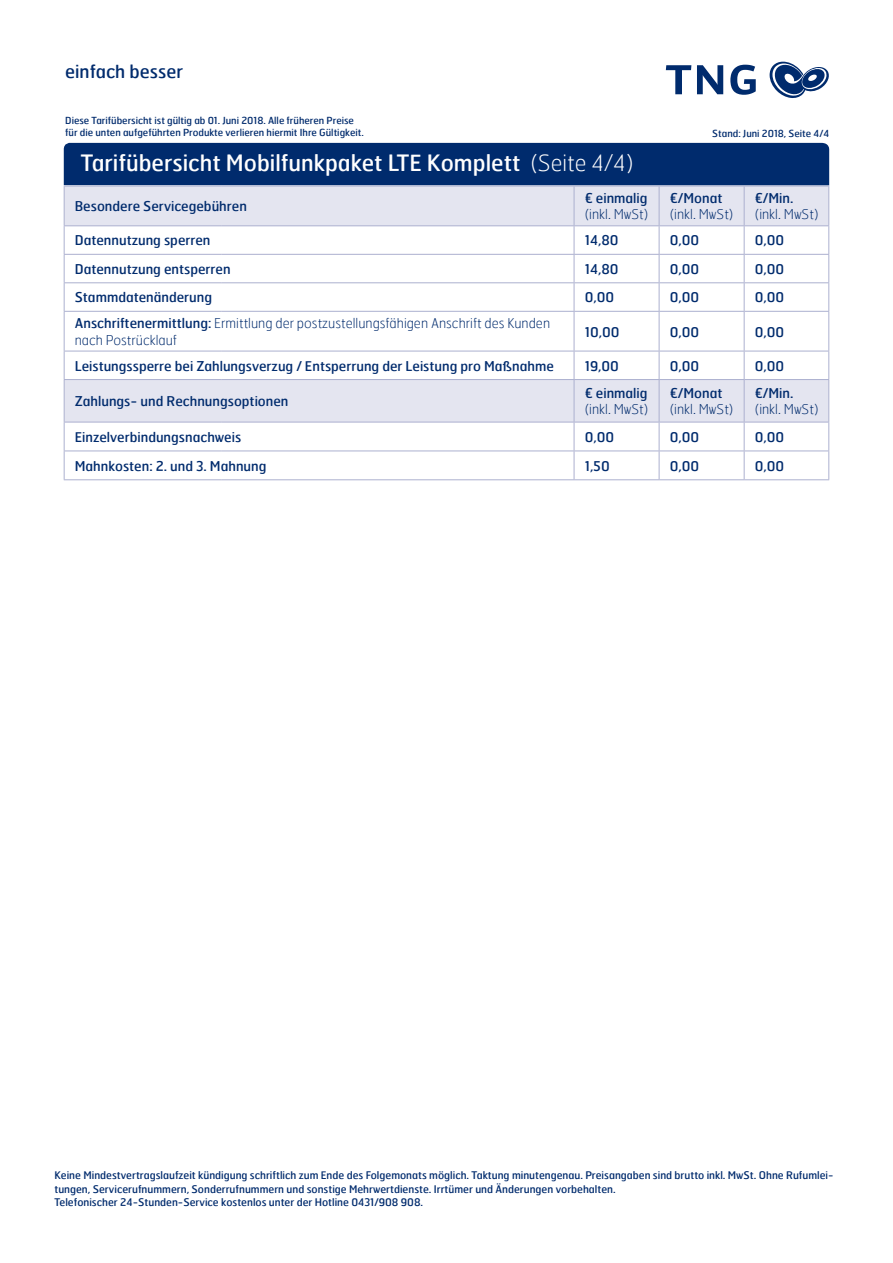
<style>
.page{position:relative;width:893px;height:1263px;background:#fff}
.page>*{position:absolute;margin:0;border:0;box-sizing:border-box;transform-origin:0 0}
.t1{font:22.5px "Hermes";color:#fff}
.t2{font:18px "Hermes";color:#002b6d}
.t3{font:13.5px "Hermes";color:#002b6d}
.t4{font:100 13.5px/16.2px "Hermes";color:#002b6d}
.t5{font:10.5px/13.5px "Hermes";color:#002b6d}
.t6{font:9.75px/11.7px "Hermes";color:#002b6d}
.s1{font-weight:100}
.s2{font-weight:400}
</style>
<div class="page">
<svg style="left:769px;top:62px;width:60px;height:36px"></svg>
<svg style="left:666px;top:65px;width:25px;height:29px"></svg>
<svg style="left:697px;top:65px;width:26px;height:29px"></svg>
<svg style="left:730px;top:65px;width:26px;height:30px"></svg>
<div style="left:64px;top:143px;width:766px;height:42px;background:#002b6d"></div>
<svg style="left:65px;top:187px;width:763px;height:235px"></svg>
<hr style="left:64px;top:186px;width:157px;height:1px;background:#acb0cf">
<hr style="left:64px;top:186px;width:1px;height:39px;background:#acb0cf">
<hr style="left:221px;top:186px;width:353px;height:1px;background:#acb0cf">
<hr style="left:574px;top:186px;width:85px;height:1px;background:#acb0cf">
<hr style="left:574px;top:186px;width:1px;height:39px;background:#acb0cf">
<hr style="left:659px;top:186px;width:85px;height:1px;background:#acb0cf">
<hr style="left:659px;top:186px;width:1px;height:39px;background:#acb0cf">
<hr style="left:744px;top:186px;width:85px;height:1px;background:#acb0cf">
<hr style="left:744px;top:186px;width:1px;height:39px;background:#acb0cf">
<hr style="left:828px;top:186px;width:1px;height:39px;background:#acb0cf">
<hr style="left:64px;top:225px;width:157px;height:1px;background:#acb0cf">
<hr style="left:221px;top:225px;width:353px;height:1px;background:#acb0cf">
<hr style="left:574px;top:225px;width:85px;height:1px;background:#acb0cf">
<hr style="left:659px;top:225px;width:85px;height:1px;background:#acb0cf">
<hr style="left:744px;top:225px;width:85px;height:1px;background:#acb0cf">
<hr style="left:64px;top:254px;width:157px;height:1px;background:#acb0cf">
<hr style="left:221px;top:254px;width:353px;height:1px;background:#acb0cf">
<hr style="left:574px;top:254px;width:85px;height:1px;background:#acb0cf">
<hr style="left:659px;top:254px;width:85px;height:1px;background:#acb0cf">
<hr style="left:744px;top:254px;width:85px;height:1px;background:#acb0cf">
<hr style="left:64px;top:282px;width:157px;height:1px;background:#acb0cf">
<svg style="left:64px;top:226px;width:1px;height:85px"></svg>
<hr style="left:221px;top:282px;width:353px;height:1px;background:#acb0cf">
<hr style="left:574px;top:282px;width:85px;height:1px;background:#acb0cf">
<svg style="left:574px;top:226px;width:1px;height:85px"></svg>
<hr style="left:659px;top:282px;width:85px;height:1px;background:#acb0cf">
<svg style="left:659px;top:226px;width:1px;height:85px"></svg>
<hr style="left:744px;top:282px;width:85px;height:1px;background:#acb0cf">
<svg style="left:744px;top:226px;width:1px;height:85px"></svg>
<svg style="left:828px;top:226px;width:1px;height:85px"></svg>
<hr style="left:64px;top:311px;width:157px;height:1px;background:#acb0cf">
<hr style="left:64px;top:312px;width:1px;height:39px;background:#acb0cf">
<hr style="left:221px;top:311px;width:353px;height:1px;background:#acb0cf">
<hr style="left:574px;top:311px;width:85px;height:1px;background:#acb0cf">
<hr style="left:574px;top:312px;width:1px;height:39px;background:#acb0cf">
<hr style="left:659px;top:311px;width:85px;height:1px;background:#acb0cf">
<hr style="left:659px;top:312px;width:1px;height:39px;background:#acb0cf">
<hr style="left:744px;top:311px;width:85px;height:1px;background:#acb0cf">
<hr style="left:744px;top:312px;width:1px;height:39px;background:#acb0cf">
<hr style="left:828px;top:312px;width:1px;height:39px;background:#acb0cf">
<hr style="left:64px;top:351px;width:157px;height:1px;background:#acb0cf">
<svg style="left:64px;top:351px;width:1px;height:28px"></svg>
<hr style="left:221px;top:351px;width:353px;height:1px;background:#acb0cf">
<hr style="left:574px;top:351px;width:85px;height:1px;background:#acb0cf">
<svg style="left:574px;top:351px;width:1px;height:28px"></svg>
<hr style="left:659px;top:351px;width:85px;height:1px;background:#acb0cf">
<svg style="left:659px;top:351px;width:1px;height:28px"></svg>
<hr style="left:744px;top:351px;width:85px;height:1px;background:#acb0cf">
<svg style="left:744px;top:351px;width:1px;height:28px"></svg>
<svg style="left:828px;top:351px;width:1px;height:28px"></svg>
<hr style="left:64px;top:379px;width:157px;height:1px;background:#acb0cf">
<hr style="left:64px;top:380px;width:1px;height:42px;background:#acb0cf">
<hr style="left:221px;top:379px;width:353px;height:1px;background:#acb0cf">
<hr style="left:574px;top:379px;width:85px;height:1px;background:#acb0cf">
<hr style="left:574px;top:380px;width:1px;height:42px;background:#acb0cf">
<hr style="left:659px;top:379px;width:85px;height:1px;background:#acb0cf">
<hr style="left:659px;top:380px;width:1px;height:42px;background:#acb0cf">
<hr style="left:744px;top:379px;width:85px;height:1px;background:#acb0cf">
<hr style="left:744px;top:380px;width:1px;height:42px;background:#acb0cf">
<hr style="left:828px;top:380px;width:1px;height:42px;background:#acb0cf">
<hr style="left:64px;top:422px;width:157px;height:1px;background:#acb0cf">
<hr style="left:221px;top:422px;width:353px;height:1px;background:#acb0cf">
<hr style="left:574px;top:422px;width:85px;height:1px;background:#acb0cf">
<hr style="left:659px;top:422px;width:85px;height:1px;background:#acb0cf">
<hr style="left:744px;top:422px;width:85px;height:1px;background:#acb0cf">
<hr style="left:64px;top:451px;width:157px;height:1px;background:#acb0cf">
<svg style="left:64px;top:422px;width:1px;height:57px"></svg>
<hr style="left:221px;top:451px;width:353px;height:1px;background:#acb0cf">
<hr style="left:574px;top:451px;width:85px;height:1px;background:#acb0cf">
<svg style="left:574px;top:422px;width:1px;height:57px"></svg>
<hr style="left:659px;top:451px;width:85px;height:1px;background:#acb0cf">
<svg style="left:659px;top:422px;width:1px;height:57px"></svg>
<hr style="left:744px;top:451px;width:85px;height:1px;background:#acb0cf">
<svg style="left:744px;top:422px;width:1px;height:57px"></svg>
<svg style="left:828px;top:422px;width:1px;height:57px"></svg>
<hr style="left:64px;top:479px;width:157px;height:1px;background:#acb0cf">
<hr style="left:221px;top:479px;width:353px;height:1px;background:#acb0cf">
<hr style="left:574px;top:479px;width:85px;height:1px;background:#acb0cf">
<hr style="left:659px;top:479px;width:85px;height:1px;background:#acb0cf">
<hr style="left:744px;top:479px;width:85px;height:1px;background:#acb0cf">
<h2 class="t2" style="left:65px;top:60px;width:119px">einfach besser</h2>
<p class="t6" style="left:65px;top:115px;width:300px">Diese Tarifübersicht ist gültig ab 01. Juni 2018. Alle früheren Preise für die unten aufgeführten Produkte verlieren hiermit Ihre Gültigkeit.</p>
<h1 class="t1" style="left:81px;top:148px;width:554px">Tarifübersicht Mobilfunkpaket LTE Komplett <span class="s1">(Seite 4/4)</span></h1>
<p class="t3" style="left:75px;top:198px;width:174px">Besondere Servicegebühren</p>
<p class="t3" style="left:585px;top:190px;width:64px">€ einmalig</p>
<p class="t4" style="left:585px;top:206px;width:65px">(inkl. MwSt)</p>
<p class="t6" style="left:712px;top:127px;width:118px">Stand: Juni 2018, Seite 4/4</p>
<p class="t3" style="left:670px;top:190px;width:54px">€/Monat</p>
<p class="t4" style="left:670px;top:206px;width:65px">(inkl. MwSt)</p>
<p class="t3" style="left:755px;top:190px;width:40px">€/Min.</p>
<p class="t4" style="left:755px;top:206px;width:65px">(inkl. MwSt)</p>
<p class="t3" style="left:75px;top:232px;width:137px">Datennutzung sperren</p>
<p class="t3" style="left:585px;top:232px;width:35px">14,80</p>
<p class="t3" style="left:670px;top:232px;width:31px">0,00</p>
<p class="t3" style="left:755px;top:232px;width:31px">0,00</p>
<p class="t3" style="left:75px;top:260px;width:157px">Datennutzung entsperren</p>
<p class="t3" style="left:585px;top:260px;width:35px">14,80</p>
<p class="t3" style="left:670px;top:260px;width:31px">0,00</p>
<p class="t3" style="left:755px;top:260px;width:31px">0,00</p>
<p class="t3" style="left:75px;top:289px;width:139px">Stammdatenänderung</p>
<p class="t3" style="left:585px;top:289px;width:31px">0,00</p>
<p class="t3" style="left:670px;top:289px;width:31px">0,00</p>
<p class="t3" style="left:755px;top:289px;width:31px">0,00</p>
<p class="t4" style="left:75px;top:315px;width:477px"><span class="s2">Anschriftenermittlung:</span> Ermittlung der postzustellungsfähigen Anschrift des Kunden nach Postrücklauf</p>
<p class="t3" style="left:585px;top:323px;width:36px">10,00</p>
<p class="t3" style="left:670px;top:323px;width:31px">0,00</p>
<p class="t3" style="left:755px;top:323px;width:31px">0,00</p>
<p class="t3" style="left:75px;top:357px;width:481px">Leistungssperre bei Zahlungsverzug / Entsperrung der Leistung pro Maßnahme</p>
<p class="t3" style="left:585px;top:357px;width:36px">19,00</p>
<p class="t3" style="left:670px;top:357px;width:31px">0,00</p>
<p class="t3" style="left:755px;top:357px;width:31px">0,00</p>
<p class="t3" style="left:75px;top:393px;width:215px">Zahlungs- und Rechnungsoptionen</p>
<p class="t3" style="left:585px;top:385px;width:64px">€ einmalig</p>
<p class="t4" style="left:585px;top:401px;width:65px">(inkl. MwSt)</p>
<p class="t3" style="left:670px;top:385px;width:54px">€/Monat</p>
<p class="t4" style="left:670px;top:401px;width:65px">(inkl. MwSt)</p>
<p class="t3" style="left:755px;top:385px;width:40px">€/Min.</p>
<p class="t4" style="left:755px;top:401px;width:65px">(inkl. MwSt)</p>
<p class="t3" style="left:75px;top:428px;width:168px">Einzelverbindungsnachweis</p>
<p class="t3" style="left:585px;top:428px;width:31px">0,00</p>
<p class="t3" style="left:670px;top:428px;width:31px">0,00</p>
<p class="t3" style="left:755px;top:428px;width:31px">0,00</p>
<p class="t3" style="left:75px;top:457px;width:193px">Mahnkosten: 2. und 3. Mahnung</p>
<p class="t3" style="left:585px;top:457px;width:27px">1,50</p>
<p class="t3" style="left:670px;top:457px;width:31px">0,00</p>
<p class="t3" style="left:755px;top:457px;width:31px">0,00</p>
<p class="t5" style="left:54px;top:1168px;width:781px">Keine Mindestvertragslaufzeit kündigung schriftlich zum Ende des Folgemonats möglich. Taktung minutengenau. Preisangaben sind brutto inkl. MwSt. Ohne Rufumlei&shy;tungen, Servicerufnummern, Sonderrufnummern und sonstige Mehrwertdienste. Irrtümer und Änderungen vorbehalten.<br>Telefonischer 24-Stunden-Service kostenlos unter der Hotline 0431/908 908.</p>
</div>
